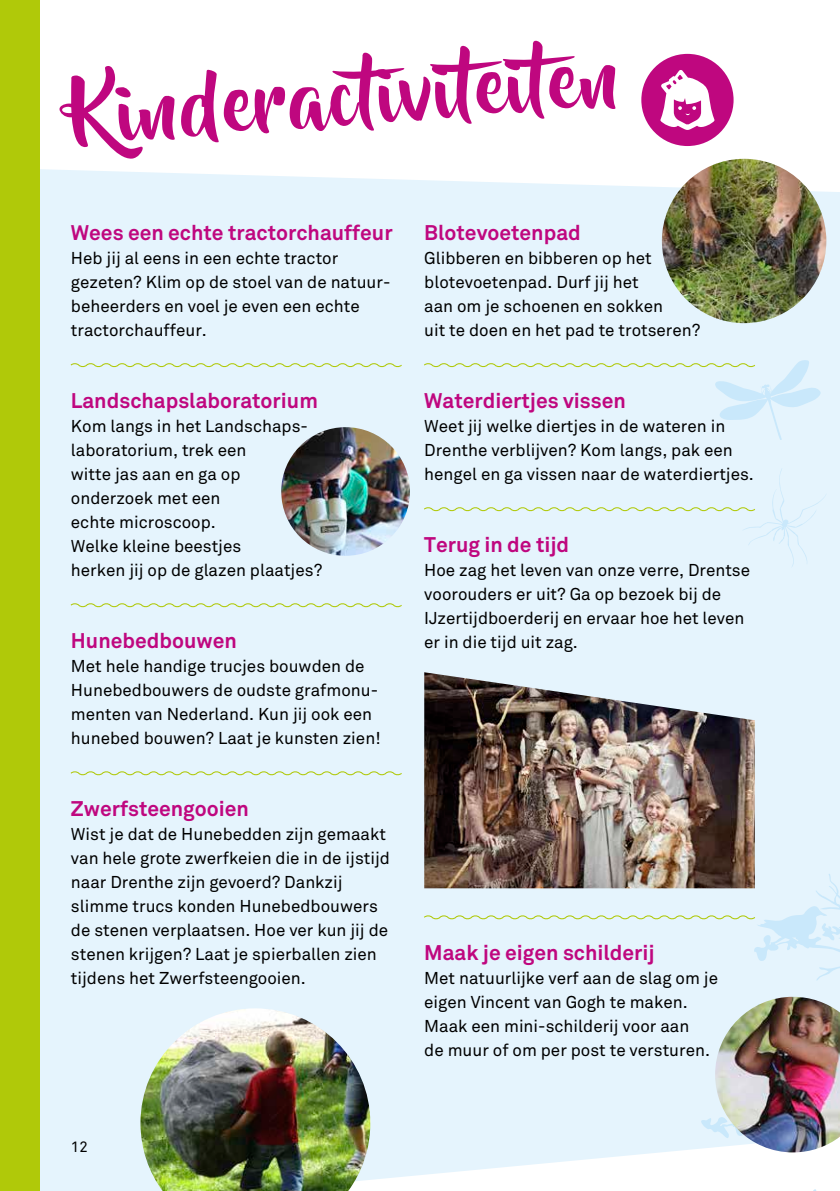
<style>
.page{position:relative;width:840px;height:1191px;background:#fff}
.page>*{position:absolute;margin:0;border:0;box-sizing:border-box;transform-origin:0 0}
.t1{font:77px "Beyond The Mountains";color:#bf077f}
.t2{font:700 21px "Akkurat";color:#bf077f}
.t3{font:17px/24px "Akkurat";color:#000}
.t4{font:15px "Akkurat";color:#000}
</style>
<div class="page">
<div style="left:40px;top:168px;width:799px;height:1023px;background:#e5f4fd"></div>
<svg style="left:694px;top:757px;width:145px;height:434px;fill:#e5f4fd"></svg>
<svg style="left:69px;top:362px;width:334px;height:6px;background:#daebcd"></svg>
<svg style="left:69px;top:602px;width:334px;height:6px;background:#daebcd"></svg>
<svg style="left:69px;top:770px;width:334px;height:6px;background:#daebcd"></svg>
<svg style="left:422px;top:914px;width:334px;height:6px;background:#daebcd"></svg>
<img style="left:424px;top:672px;width:330px;height:216px">
<div style="left:641px;top:54px;width:92px;height:92px;background:#bf077f;border-radius:50%"></div>
<svg style="left:660px;top:70px;width:54px;height:60px"></svg>
<img style="left:140px;top:1008px;width:230px;height:183px">
<img style="left:661px;top:159px;width:164px;height:164px;border-radius:82px">
<img style="left:281px;top:427px;width:128px;height:129px;border-radius:64px">
<svg style="left:422px;top:360px;width:399px;height:80px;background:#e2f2f9"></svg>
<img style="left:714px;top:996px;width:125px;height:156px">
<div style="left:422px;top:468px;width:403px;height:100px;background:#e5f4fd"></div>
<div style="left:0;top:0;width:40px;height:1191px;background:#b0c909"></div>
<h1 class="t1" style="left:70px;top:73px;width:548px;rotate:-4deg">Kinderactiviteiten</h1>
<p class="t2" style="left:71px;top:219px;width:323px">Wees een echte tractorchauffeur</p>
<p class="t3" style="left:71px;top:247px;width:321px">Heb jij al eens in een echte tractor gezeten? Klim op de stoel van de natuur&shy;beheerders en voel je even een echte tractorchauffeur.</p>
<p class="t2" style="left:71px;top:387px;width:248px">Landschapslaboratorium</p>
<p class="t3" style="left:71px;top:415px;width:253px">Kom langs in het Landschaps&shy;laboratorium, trek een<br>witte jas aan en ga op onderzoek met een<br>echte microscoop.<br>Welke kleine beestjes<br>herken jij op de glazen plaatjes?</p>
<p class="t2" style="left:71px;top:627px;width:167px">Hunebedbouwen</p>
<p class="t3" style="left:71px;top:655px;width:311px">Met hele handige trucjes bouwden de Hunebedbouwers de oudste grafmonu&shy;menten van Nederland. Kun jij ook een hunebed bouwen? Laat je kunsten zien!</p>
<p class="t2" style="left:71px;top:795px;width:179px">Zwerfsteengooien</p>
<p class="t3" style="left:71px;top:823px;width:320px">Wist je dat de Hunebedden zijn gemaakt van hele grote zwerfkeien die in de ijstijd naar Drenthe zijn gevoerd? Dankzij slimme trucs konden Hunebedbouwers de stenen verplaatsen. Hoe ver kun jij de stenen krijgen? Laat je spierballen zien tijdens het Zwerfsteengooien.</p>
<p class="t2" style="left:424px;top:219px;width:158px">Blotevoetenpad</p>
<p class="t3" style="left:424px;top:247px;width:277px">Glibberen en bibberen op het blotevoetenpad. Durf jij het<br>aan om je schoenen en sokken<br>uit te doen en het pad te trotseren?</p>
<p class="t2" style="left:424px;top:387px;width:203px">Waterdiertjes vissen</p>
<p class="t3" style="left:424px;top:415px;width:331px">Weet jij welke diertjes in de wateren in<br>Drenthe verblijven? Kom langs, pak een hengel en ga vissen naar de waterdiertjes.</p>
<p class="t2" style="left:424px;top:531px;width:146px">Terug in de tijd</p>
<p class="t3" style="left:424px;top:559px;width:327px">Hoe zag het leven van onze verre, Drentse voorouders er uit? Ga op bezoek bij de IJzertijdboerderij en ervaar hoe het leven er in die tijd uit zag.</p>
<p class="t2" style="left:424px;top:939px;width:232px">Maak je eigen schilderij</p>
<p class="t3" style="left:424px;top:967px;width:295px">Met natuurlijke verf aan de slag om je eigen Vincent van Gogh te maken.<br>Maak een mini-schilderij voor aan<br>de muur of om per post te versturen.</p>
<p class="t4" style="left:71px;top:1138px;width:18px">12</p>
</div>
